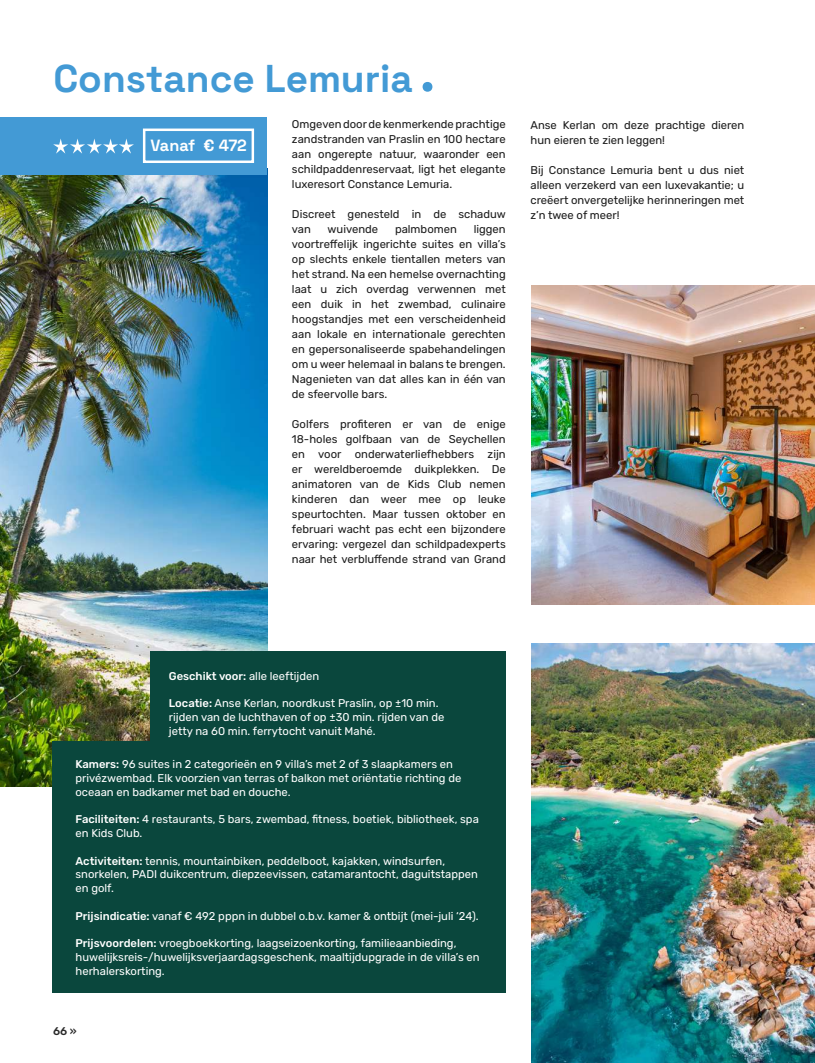
<style>
.page{position:relative;width:815px;height:1063px;background:#fff}
.page>*{position:absolute;margin:0;border:0;box-sizing:border-box;transform-origin:0 0}
.t1{font:300 38.75px "Space Grotesk";color:#439ad5}
.t2{font:300 16.25px "Space Grotesk";letter-spacing:-.015em;color:#fff}
.t3{font:11.25px/15px "Rubik";color:#1c1c1c;text-align:justify}
.t4{font:11.25px/13.8px "Rubik";color:#fff}
.t5{font:500 11.25px "Rubik";color:#292929}
.s1{font-weight:500}
</style>
<div class="page">
<img style="left:531px;top:643px;width:284px;height:420px">
<img style="left:532px;top:285px;width:283px;height:320px">
<svg style="left:423px;top:82px;width:9px;height:10px"></svg>
<img style="left:0;top:175px;width:267px;height:612px">
<div style="left:0;top:117px;width:267px;height:58px;background:#439ad5"></div>
<div style="left:143px;top:129px;width:111px;height:34px;border:2px solid #fff"></div>
<svg style="left:53px;top:139px;width:81px;height:15px"></svg>
<div style="left:53px;top:741px;width:453px;height:251px;background:#0a473d"></div>
<div style="left:151px;top:652px;width:355px;height:182px;background:#0a473d"></div>
<h1 class="t1" style="left:53px;top:50px;width:361px">Constance Lemuria</h1>
<p class="t3" style="left:292px;top:117px;width:215px">Omgeven door de kenmerkende prachtige zandstranden van Praslin en 100 hectare aan ongerepte natuur, waaronder een schildpaddenreservaat, ligt het elegante luxeresort Constance Lemuria.</p>
<p class="t3" style="left:292px;top:207px;width:216px">Discreet genesteld in de schaduw van</p>
<h2 class="t2" style="left:150px;top:133px;width:98px">Vanaf € 472</h2>
<p class="t3" style="left:292px;top:222px;width:215px;text-indent:182px">liggen voortreffelijk ingerichte suites en villa’s op slechts enkele tientallen meters van het strand. Na een hemelse overnachting laat u zich overdag verwennen met een duik in het zwembad, culinaire hoogstandjes met een verscheidenheid aan lokale en internationale gerechten en gepersonaliseerde spabehandelingen om u weer helemaal in balans te brengen.<br>Nagenieten van dat alles kan in één van de sfeervolle bars.</p>
<p class="t3" style="left:292px;top:417px;width:215px">Golfers profiteren er van de enige 18-holes golfbaan van de Seychellen en voor onderwaterliefhebbers zijn er wereldberoemde duikplekken. De animatoren van de Kids Club nemen kinderen dan weer mee op leuke speurtochten. Maar tussen oktober en februari wacht pas echt een bijzondere ervaring: vergezel dan schildpadexperts naar het verbluffende strand van Grand</p>
<p class="t3" style="left:328px;top:222px;width:52px">wuivende</p>
<p class="t3" style="left:395px;top:222px;width:63px">palmbomen</p>
<p class="t3" style="left:531px;top:118px;width:215px">Anse Kerlan om deze prachtige dieren hun eieren te zien leggen!</p>
<p class="t3" style="left:531px;top:163px;width:215px">Bij Constance Lemuria bent u dus niet alleen verzekerd van een luxevakantie; u creëert onvergetelijke herinneringen met z’n twee of meer!</p>
<p class="t4" style="left:169px;top:669px;width:152px"><span class="s1">Geschikt voor:</span> alle leeftijden</p>
<p class="t4" style="left:169px;top:697px;width:277px"><span class="s1">Locatie:</span> Anse Kerlan, noordkust Praslin, op ±10 min. rijden van de luchthaven of op ±30 min. rijden van de jetty na 60 min. ferrytocht vanuit Mahé.</p>
<p class="t4" style="left:76px;top:758px;width:387px"><span class="s1">Kamers:</span> 96 suites in 2 categorieën en 9 villa’s met 2 of 3 slaapkamers en privézwembad. Elk voorzien van terras of balkon met oriëntatie richting de oceaan en badkamer met bad en douche.</p>
<p class="t4" style="left:76px;top:813px;width:405px"><span class="s1">Faciliteiten:</span> 4 restaurants, 5 bars, zwembad, fitness, boetiek, bibliotheek, spa en Kids Club.</p>
<p class="t4" style="left:76px;top:854px;width:404px"><span class="s1">Activiteiten:</span> tennis, mountainbiken, peddelboot, kajakken, windsurfen, snorkelen, PADI duikcentrum, diepzeevissen, catamarantocht, daguitstappen en golf.</p>
<p class="t4" style="left:76px;top:909px;width:405px"><span class="s1">Prijsindicatie:</span> vanaf € 492 pppn in dubbel o.b.v. kamer &amp; ontbijt (mei-juli ‘24).</p>
<p class="t4" style="left:76px;top:937px;width:406px"><span class="s1">Prijsvoordelen:</span> vroegboekkorting, laagseizoenkorting, familieaanbieding, huwelijksreis-/huwelijksverjaardagsgeschenk, maaltijdupgrade in de villa’s en herhalerskorting.</p>
<p class="t5" style="left:53px;top:1025px;width:25px">66 »</p>
</div>
